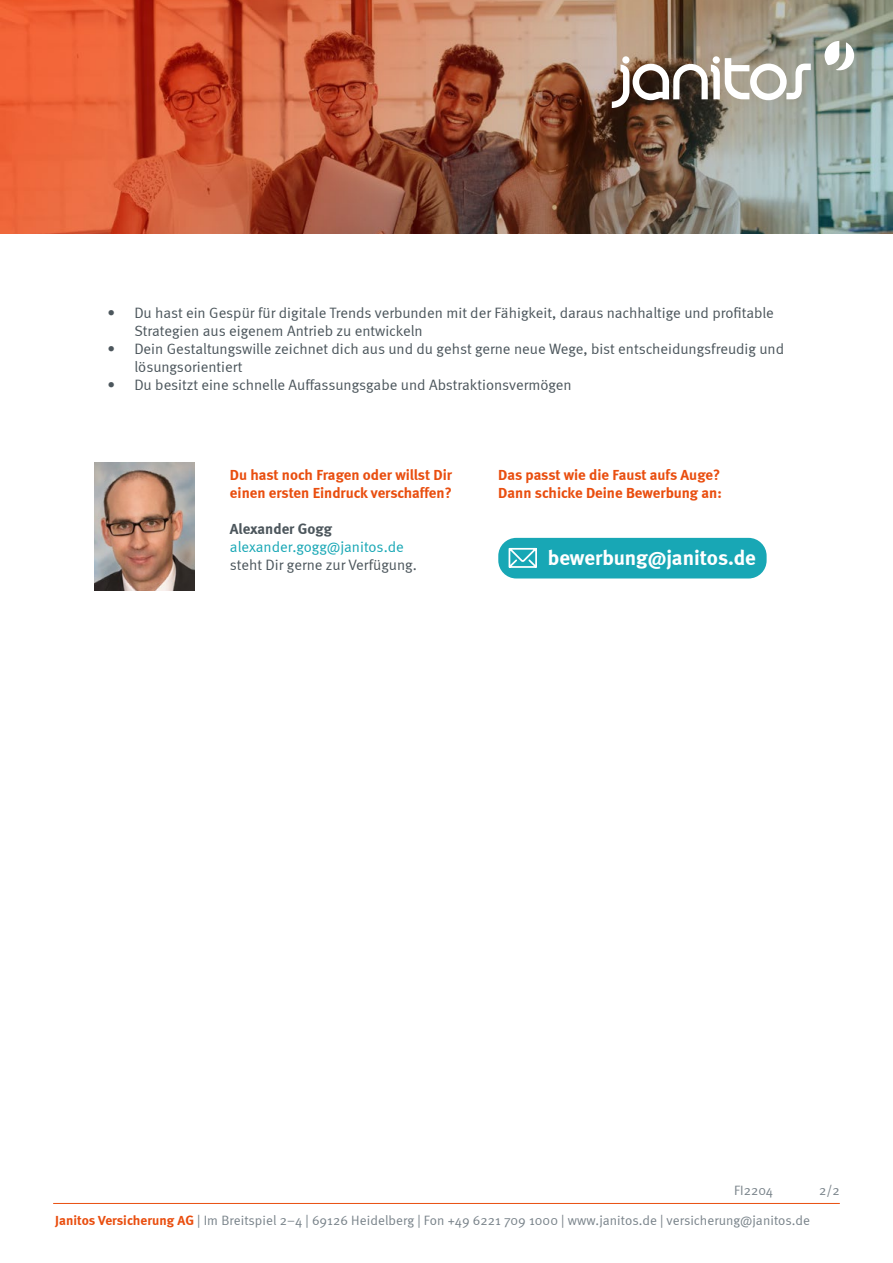
<style>
.page{position:relative;width:893px;height:1263px;background:#fff}
.page>*{position:absolute;margin:0;border:0;box-sizing:border-box;transform-origin:0 0}
.t1{font:700 21px "Meta";color:#fff}
.t2{font:15px/18px "Meta Normal";color:#4c565c}
.t3{font:700 15px/18px "Meta";color:#e94e0f}
.t4{font:15px "Meta Normal";color:#18a7b5}
.t5{font:700 15px "Meta";color:#4c565c}
.t6{font:13.5px "Meta Normal";letter-spacing:.005em;color:#79838a}
.s1{font-family:"Meta Bold LF";color:#e94e0f}
</style>
<div class="page">
<img style="left:0;top:0;width:893px;height:234px">
<hr style="left:53px;top:1203px;width:787px;height:1px;background:#e94e0f">
<svg style="left:606px;top:41px;width:248px;height:70px"></svg>
<div style="left:498px;top:538px;width:269px;height:40px;background:#18a7b5;border-radius:18px"></div>
<svg style="left:508px;top:547px;width:29px;height:21px"></svg>
<img style="left:94px;top:463px;width:101px;height:127px">
<p class="t2" style="left:134px;top:304px;width:641px;text-indent:-27px">• Du hast ein Gespür für digitale Trends verbunden mit der Fähigkeit, daraus nachhaltige und profitable<br>Strategien aus eigenem Antrieb zu entwickeln</p>
<p class="t2" style="left:134px;top:340px;width:651px;text-indent:-27px">• Dein Gestaltungswille zeichnet dich aus und du gehst gerne neue Wege, bist entscheidungsfreudig und lösungsorientiert</p>
<p class="t2" style="left:107px;top:376px;width:466px">• Du besitzt eine schnelle Auffassungsgabe und Abstraktionsvermögen</p>
<p class="t3" style="left:230px;top:466px;width:223px">Du hast noch Fragen oder willst Dir einen ersten Eindruck verschaffen?</p>
<p class="t5" style="left:230px;top:520px;width:104px">Alexander Gogg</p>
<p class="t4" style="left:230px;top:538px;width:175px">alexander.gogg@janitos.de</p>
<p class="t2" style="left:230px;top:556px;width:188px">steht Dir gerne zur Verfügung.</p>
<p class="t3" style="left:498px;top:466px;width:225px">Das passt wie die Faust aufs Auge?<br>Dann schicke Deine Bewerbung an:</p>
<h1 class="t1" style="left:548px;top:545px;width:210px">bewerbung@janitos.de</h1>
<p class="t6" style="left:734px;top:1182px;width:40px">FI2204</p>
<p class="t6" style="left:819px;top:1182px;width:22px">2/2</p>
<p class="t6" style="left:55px;top:1212px;width:756px"><span class="s1">Janitos Versicherung AG</span> | Im Breitspiel 2–4 | 69126 Heidelberg | Fon +49 6221 709 1000 | www.janitos.de | versicherung@janitos.de</p>
</div>
